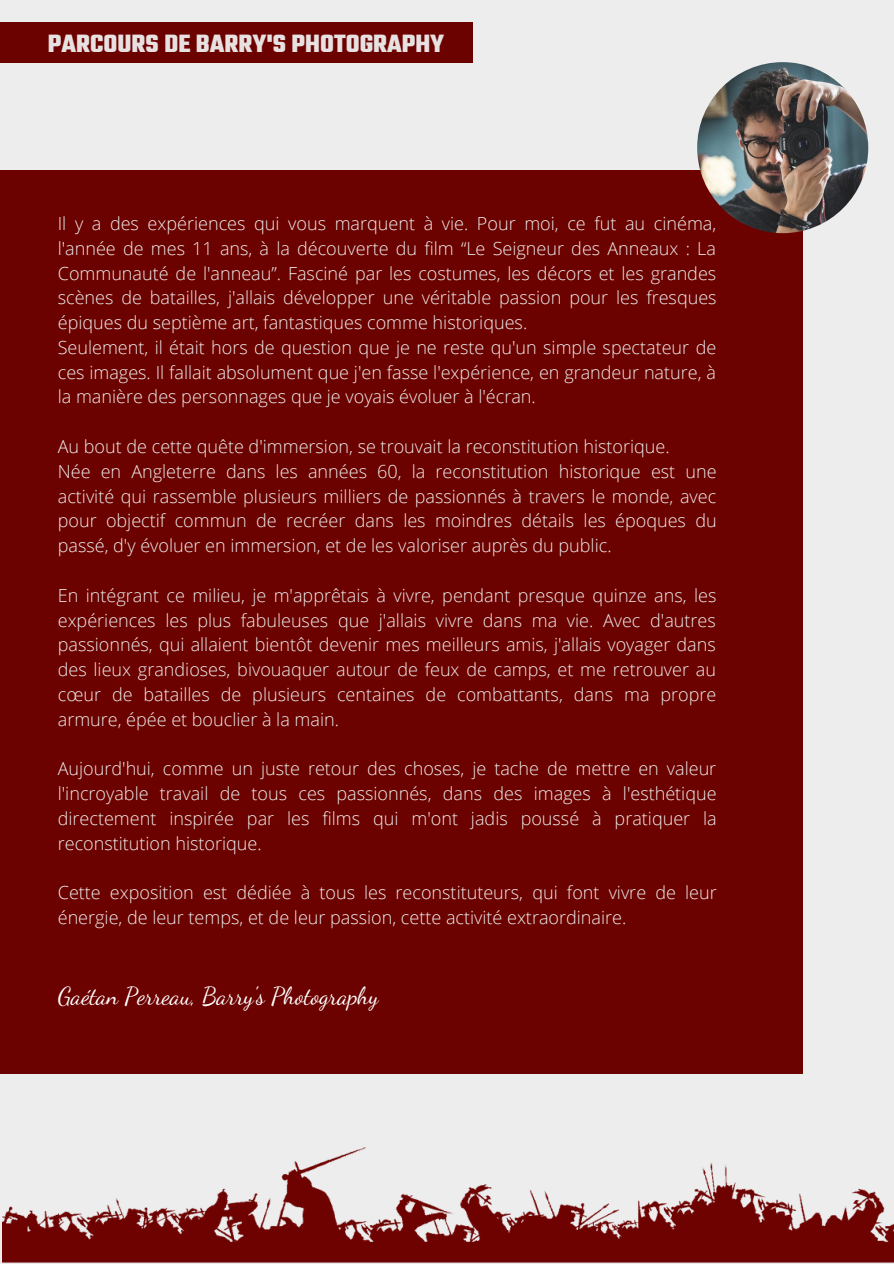
<style>
.page{position:relative;width:894px;height:1264px;background:#fff}
.page>*{position:absolute;margin:0;border:0;box-sizing:border-box;transform-origin:0 0}
.t1{font:700 27px "Teko";color:#e8e1e1}
.t2{font:24.15px "Dancing Script";color:#fff}
.t3{font:300 18px/24.8px "Open Sans";color:#ededed;text-align:justify}
</style>
<div class="page">
<div style="left:0;top:0;width:893px;height:1263px;background:#ededed"></div>
<img style="left:3px;top:1147px;width:890px;height:116px">
<div style="left:0;top:170px;width:803px;height:903px;background:#6c0200"></div>
<img style="left:697px;top:62px;width:171px;height:171px;border-radius:50%">
<div style="left:0;top:22px;width:472px;height:40px;background:#6c0200"></div>
<p class="t1" style="left:48px;top:27px;width:398px">PARCOURS DE BARRY'S PHOTOGRAPHY</p>
<p class="t3" style="left:58px;top:211px;width:660px">Il y a des expériences qui vous marquent à vie. Pour moi, ce fut au cinéma, l'année de mes 11 ans, à la découverte du film “Le Seigneur des Anneaux : La Communauté de l'anneau”. Fasciné par les costumes, les décors et les grandes scènes de batailles, j'allais développer une véritable passion pour les fresques épiques du septième art, fantastiques comme historiques.</p>
<p class="t3" style="left:58px;top:334px;width:659px">Seulement, il était hors de question que je ne reste qu'un simple spectateur de ces images. Il fallait absolument que j'en fasse l'expérience, en grandeur nature, à la manière des personnages que je voyais évoluer à l'écran.</p>
<p class="t3" style="left:58px;top:433px;width:613px">Au bout de cette quête d'immersion, se trouvait la reconstitution historique.</p>
<p class="t3" style="left:58px;top:458px;width:660px">Née en Angleterre dans les années 60, la reconstitution historique est une activité qui rassemble plusieurs milliers de passionnés à travers le monde, avec pour objectif commun de recréer dans les moindres détails les époques du passé, d'y évoluer en immersion, et de les valoriser auprès du public.</p>
<p class="t3" style="left:58px;top:582px;width:660px">En intégrant ce milieu, je m'apprêtais à vivre, pendant presque quinze ans, les expériences les plus fabuleuses que j'allais vivre dans ma vie. Avec d'autres passionnés, qui allaient bientôt devenir mes meilleurs amis, j'allais voyager dans des lieux grandioses, bivouaquer autour de feux de camps, et me retrouver au cœur de batailles de plusieurs centaines de combattants, dans ma propre armure, épée et bouclier à la main.</p>
<p class="t3" style="left:58px;top:755px;width:660px">Aujourd'hui, comme un juste retour des choses, je tache de mettre en valeur l'incroyable travail de tous ces passionnés, dans des images à l'esthétique directement inspirée par les films qui m'ont jadis poussé à pratiquer la reconstitution historique.</p>
<p class="t3" style="left:58px;top:879px;width:660px">Cette exposition est dédiée à tous les reconstituteurs, qui font vivre de leur énergie, de leur temps, et de leur passion, cette activité extraordinaire.</p>
<p class="t2" style="left:58px;top:981px;width:322px">Gaétan Perreau, Barry's Photography</p>
</div>
